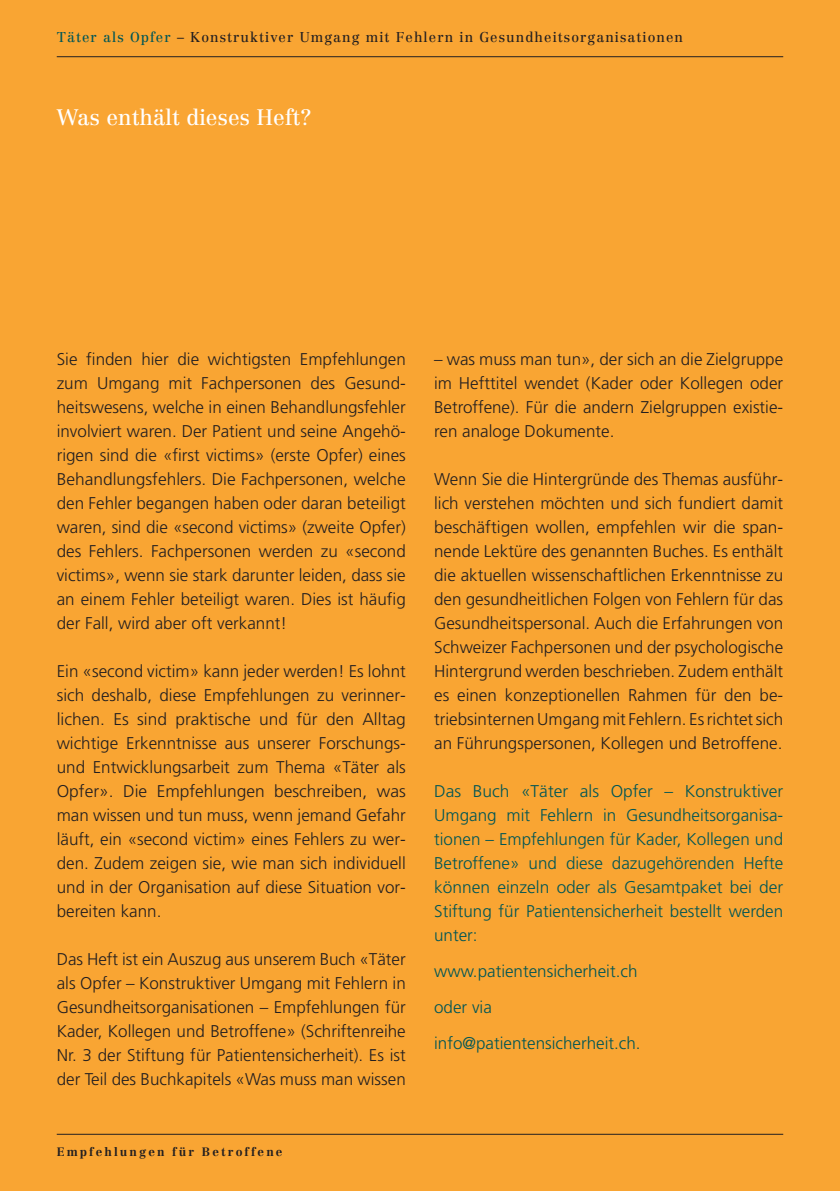
<style>
.page{position:relative;width:840px;height:1191px;background:#fff}
.page>*{position:absolute;margin:0;border:0;box-sizing:border-box;transform-origin:0 0}
.t1{font:22px "Centennial";color:#fff}
.t2{font:300 17px/24px "Frutiger";color:#231f20;text-align:justify}
.t3{font:300 17px/24px "Frutiger";color:#005655;text-align:justify}
.t4{font:14px "Centennial";letter-spacing:.075em;color:#231f20}
.t5{font:700 12px "Centennial";letter-spacing:.175em;color:#231f20}
.s1{color:#005655}
</style>
<div class="page">
<div style="left:0;top:0;width:839px;height:1191px;background:#f9a533"></div>
<hr style="left:57px;top:56px;width:725px;height:1px;background:#231f20">
<hr style="left:57px;top:1134px;width:725px;height:1px;background:#231f20">
<p class="t4" style="left:57px;top:31px;width:627px"><span class="s1">Täter als Opfer</span> – Konstruktiver Umgang mit Fehlern in Gesundheitsorganisationen</p>
<p class="t1" style="left:57px;top:108px;width:257px">Was enthält dieses Heft?</p>
<p class="t2" style="left:57px;top:348px;width:350px">Sie finden hier die wichtigsten Empfehlungen zum Umgang mit Fachpersonen des Gesund&shy;heitswesens, welche in einen Behandlungsfehler involviert waren. Der Patient und seine Angehö&shy;rigen sind die «first victims» (erste Opfer) eines Behandlungsfehlers. Die Fachpersonen, welche den Fehler begangen haben oder daran beteiligt waren, sind die «second victims» (zweite Opfer) des Fehlers. Fachpersonen werden zu «second victims», wenn sie stark darunter leiden, dass sie an einem Fehler beteiligt waren. Dies ist häufig der Fall, wird aber oft verkannt!</p>
<p class="t2" style="left:57px;top:660px;width:350px">Ein «second victim» kann jeder werden! Es lohnt sich deshalb, diese Empfehlungen zu verinner&shy;lichen. Es sind praktische und für den Alltag wichtige Erkenntnisse aus unserer Forschungs&shy;und Entwicklungsarbeit zum Thema «Täter als Opfer». Die Empfehlungen beschreiben, was man wissen und tun muss, wenn jemand Gefahr läuft, ein «second victim» eines Fehlers zu wer&shy;den. Zudem zeigen sie, wie man sich individuell und in der Organisation auf diese Situation vor&shy;bereiten kann.</p>
<p class="t2" style="left:57px;top:948px;width:350px">Das Heft ist ein Auszug aus unserem Buch «Täter als Opfer – Konstruktiver Umgang mit Fehlern in Gesundheitsorganisationen – Empfehlungen für Kader, Kollegen und Betroffene» (Schriftenreihe Nr. 3 der Stiftung für Patientensicherheit). Es ist der Teil des Buchkapitels «Was muss man wissen</p>
<p class="t5" style="left:57px;top:1147px;width:227px">Empfehlungen für Betroffene</p>
<p class="t2" style="left:434px;top:348px;width:350px">– was muss man tun», der sich an die Zielgruppe im Hefttitel wendet (Kader oder Kollegen oder Betroffene). Für die andern Zielgruppen existie&shy;ren analoge Dokumente.</p>
<p class="t2" style="left:434px;top:468px;width:350px">Wenn Sie die Hintergründe des Themas ausführ&shy;lich verstehen möchten und sich fundiert damit beschäftigen wollen, empfehlen wir die span&shy;nende Lektüre des genannten Buches. Es enthält die aktuellen wissenschaftlichen Erkenntnisse zu den gesundheitlichen Folgen von Fehlern für das Gesundheitspersonal. Auch die Erfahrungen von Schweizer Fachpersonen und der psychologische Hintergrund werden beschrieben. Zudem enthält es einen konzeptionellen Rahmen für den be&shy;triebsinternenUmgang mit Fehlern. Esrichtetsich an Führungspersonen, Kollegen und Betroffene.</p>
<p class="t3" style="left:434px;top:780px;width:350px">Das Buch «Täter als Opfer – Konstruktiver Umgang mit Fehlern in Gesundheitsorganisa&shy;tionen – Empfehlungen für Kader, Kollegen und Betroffene» und diese dazugehörenden Hefte können einzeln oder als Gesamtpaket bei der Stiftung für Patientensicherheit bestellt werden unter:</p>
<p class="t3" style="left:434px;top:954px;width:208px;line-height:36px;text-align:left">www.patientensicherheit.ch oder via info@patientensicherheit.ch.</p>
</div>
